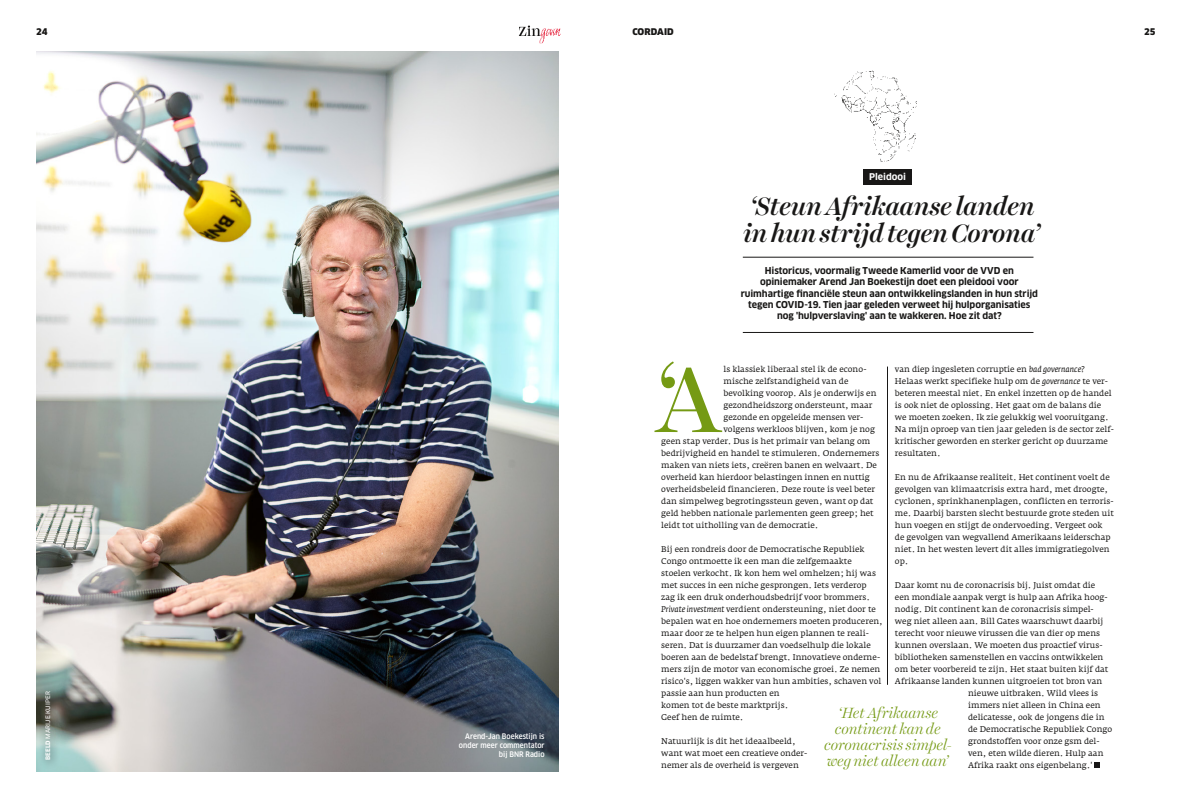
<style>
.page{position:relative;width:1191px;height:808px;background:#fff}
.page>*{position:absolute;margin:0;border:0;box-sizing:border-box;transform-origin:0 0}
.t1{font:94.2px "Harriet Display";color:#759a14}
.t2{font:italic 500 25.5px/26.5px "Harriet Display";letter-spacing:-.01em;color:#181716}
.t3{font:italic 300 15px/16px "Harriet Display";color:#759a14;text-align:center}
.t4{font:700 9.3px/11.3px "Clan OT";letter-spacing:-.005em;color:#181716;text-align:center}
.t5{font:700 9.1px "Clan OT";color:#fff}
.t6{font:900 9px "Clan OT";letter-spacing:.005em;color:#181716}
.t7{font:8.2px/12px "Fedra Serif A";color:#181716}
.t8{font:500 condensed 7.5px/9px "Clan OT";color:#fff;text-align:right}
.t9{font:6px "Clan OT News";letter-spacing:.01em;color:#fff}
.s1{font-family:"Clan OT";font-weight:700}
.s2{font-family:"Fedra Serif A Pro";font-style:italic}
</style>
<div class="page">
<svg style="left:519px;top:26px;width:19px;height:10px"></svg>
<img style="left:538px;top:28px;width:23px;height:15px">
<img style="left:37px;top:51px;width:521px;height:720px">
<svg style="left:1094px;top:762px;width:6px;height:6px"></svg>
<hr style="left:743px;top:332px;width:290px;height:1px;background:#181716">
<hr style="left:743px;top:257px;width:290px;height:1px;background:#181716">
<div style="left:863px;top:169px;width:49px;height:16px;background:#181716"></div>
<img style="left:834px;top:70px;width:83px;height:92px">
<div style="left:38px;top:684px;width:23px;height:86px;background:#181716;opacity:.75"></div>
<hr style="left:887px;top:367px;width:1px;height:318px;background:#181716">
<p class="t6" style="left:36px;top:27px;width:13px">24</p>
<p class="t6" style="left:632px;top:27px;width:43px">CORDAID</p>
<p class="t6" style="left:1144px;top:27px;width:13px">25</p>
<p class="t5" style="left:869px;top:172px;width:39px">Pleidooi</p>
<p class="t9" style="left:45px;top:760px;width:70px;rotate:-90deg"><span class="s1">BEELD</span> MARIJE KUIPER</p>
<p class="t8" style="left:459px;top:731px;width:87px">Arend-Jan Boekestijn is onder meer commentator bij BNR Radio</p>
<h2 class="t2" style="left:743px;top:193px;width:298px">‘Steun Afrikaanse landen in hun strijd tegen Corona’</h2>
<p class="t4" style="left:740px;top:265px;width:299px">Historicus, voormalig Tweede Kamerlid voor de VVD en opiniemaker Arend Jan Boekestijn doet een pleidooi voor ruimhartige financiële steun aan ontwikkelingslanden in hun strijd tegen COVID-19. Tien jaar geleden verweet hij hulporganisaties nog 'hulpverslaving' aan te wakkeren. Hoe zit dat?</p>
<h1 class="t1" style="left:655px;top:334px;width:68px">‘A</h1>
<p class="t7" style="left:723px;top:363px;width:144px">ls klassiek liberaal stel ik de econo-</p>
<p class="t7" style="left:895px;top:363px;width:220px">van diep ingesleten corruptie en <span class="s2">bad governance?<br></span>Helaas werkt specifieke hulp om de <span class="s2">governance</span> te ver&shy;beteren meestal niet. En enkel inzetten op de handel is ook niet de oplossing. Het gaat om de balans die we moeten zoeken. Ik zie gelukkig wel vooruitgang.<br>Na mijn oproep van tien jaar geleden is de sector zelf&shy;kritischer geworden en sterker gericht op duurzame resultaten.</p>
<p class="t7" style="left:895px;top:471px;width:220px">En nu de Afrikaanse realiteit. Het continent voelt de gevolgen van klimaatcrisis extra hard, met droogte, cyclonen, sprinkhanenplagen, conflicten en terroris&shy;me. Daarbij barsten slecht bestuurde grote steden uit hun voegen en stijgt de ondervoeding. Vergeet ook de gevolgen van wegvallend Amerikaans leiderschap niet. In het westen levert dit alles immigratiegolven op.</p>
<p class="t7" style="left:895px;top:579px;width:202px">Daar komt nu de coronacrisis bij. Juist omdat die</p>
<p class="t7" style="left:895px;top:591px;width:214px">een mondiale aanpak vergt is hulp aan Afrika hoog-</p>
<p class="t7" style="left:895px;top:603px;width:200px">nodig. Dit continent kan de coronacrisis simpel-</p>
<p class="t7" style="left:895px;top:615px;width:210px">weg niet alleen aan. Bill Gates waarschuwt daarbij</p>
<p class="t7" style="left:895px;top:627px;width:207px">terecht voor nieuwe virussen die van dier op mens</p>
<p class="t7" style="left:895px;top:639px;width:209px">kunnen overslaan. We moeten dus proactief virus-</p>
<p class="t7" style="left:895px;top:651px;width:210px">bibliotheken samenstellen en vaccins ontwikkelen</p>
<p class="t7" style="left:895px;top:663px;width:215px">om beter voorbereid te zijn. Het staat buiten kijf dat</p>
<p class="t7" style="left:895px;top:675px;width:209px">Afrikaanse landen kunnen uitgroeien tot bron van</p>
<p class="t7" style="left:968px;top:687px;width:132px">nieuwe uitbraken. Wild vlees is</p>
<p class="t7" style="left:968px;top:699px;width:134px">immers niet alleen in China een</p>
<p class="t7" style="left:968px;top:711px;width:138px">delicatesse, ook de jongens die in</p>
<p class="t7" style="left:968px;top:723px;width:146px">de Democratische Republiek Congo</p>
<p class="t7" style="left:968px;top:735px;width:133px">grondstoffen voor onze gsm del-</p>
<p class="t7" style="left:968px;top:747px;width:137px">ven, eten wilde dieren. Hulp aan</p>
<p class="t7" style="left:968px;top:759px;width:126px">Afrika raakt ons eigenbelang.'</p>
<p class="t7" style="left:723px;top:375px;width:126px">mische zelfstandigheid van de</p>
<p class="t7" style="left:723px;top:387px;width:154px">bevolking voorop. Als je onderwijs en</p>
<p class="t7" style="left:723px;top:399px;width:151px">gezondheidszorg ondersteunt, maar</p>
<p class="t7" style="left:723px;top:411px;width:141px">gezonde en opgeleide mensen ver-</p>
<p class="t7" style="left:723px;top:423px;width:153px">volgens werkloos blijven, kom je nog</p>
<p class="t7" style="left:661px;top:435px;width:210px">geen stap verder. Dus is het primair van belang om</p>
<p class="t7" style="left:661px;top:447px;width:220px">bedrijvigheid en handel te stimuleren. Ondernemers</p>
<p class="t7" style="left:661px;top:459px;width:217px">maken van niets iets, creëren banen en welvaart. De</p>
<p class="t7" style="left:661px;top:471px;width:210px">overheid kan hierdoor belastingen innen en nuttig</p>
<p class="t7" style="left:661px;top:483px;width:215px">overheidsbeleid financieren. Deze route is veel beter</p>
<p class="t7" style="left:661px;top:495px;width:213px">dan simpelweg begrotingssteun geven, want op dat</p>
<p class="t7" style="left:661px;top:507px;width:214px">geld hebben nationale parlementen geen greep; het</p>
<p class="t7" style="left:661px;top:519px;width:159px">leidt tot uitholling van de democratie.</p>
<p class="t7" style="left:661px;top:543px;width:223px">Bij een rondreis door de Democratische Republiek Congo ontmoette ik een man die zelfgemaakte stoelen verkocht. Ik kon hem wel omhelzen; hij was met succes in een niche gesprongen. Iets verderop<br>zag ik een druk onderhoudsbedrijf voor brommers.<br><span class="s2">Private investment</span> verdient ondersteuning, niet door te bepalen wat en hoe ondernemers moeten produceren, maar door ze te helpen hun eigen plannen te reali&shy;seren. Dat is duurzamer dan voedselhulp die lokale boeren aan de bedelstaf brengt. Innovatieve onderne&shy;mers zijn de motor van economische groei. Ze nemen risico's, liggen wakker van hun ambities, schaven vol passie aan hun producten en<br>komen tot de beste marktprijs.<br>Geef hen de ruimte.</p>
<p class="t7" style="left:661px;top:735px;width:148px">Natuurlijk is dit het ideaalbeeld, want wat moet een creatieve onder&shy;nemer als de overheid is vergeven</p>
<h3 class="t3" style="left:824px;top:705px;width:129px">‘Het Afrikaanse continent kan de coronacrisis simpel&shy;weg niet alleen aan’</h3>
</div>
